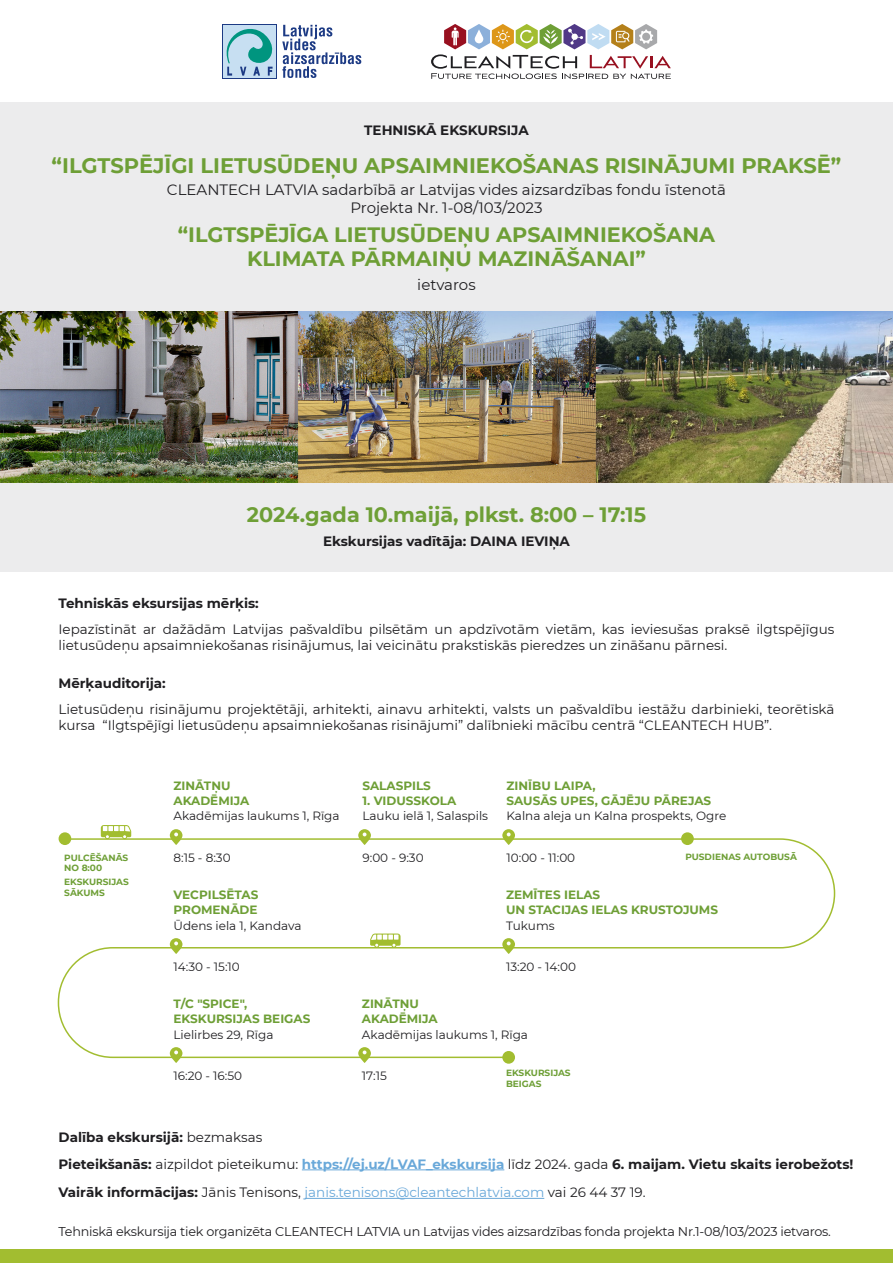
<style>
.page{position:relative;width:893px;height:1263px;background:#fff}
.page>*{position:absolute;margin:0;border:0;box-sizing:border-box;transform-origin:0 0}
.t1{font:700 21px "Montserrat";color:#6e9f36}
.t2{font:700 20.7px/24.9px "Montserrat";color:#6e9f36;text-align:center}
.t3{font:15px/18px "Montserrat";color:#1f1e21;text-align:center}
.t4{font:13.5px/16.2px "Montserrat";color:#1f1e21}
.t5{font:700 13.5px/27px "Montserrat";color:#1f1e21}
.t6{font:13.5px "Montserrat";color:#69a8d9}
.t7{font:12.75px "Montserrat";letter-spacing:-.02em;color:#1f1e21}
.t8{font:12px "Montserrat";color:#1f1e21}
.t9{font:700 12px/14.4px "Montserrat";color:#6e9f36}
.t10{font:700 9px/10.8px "Montserrat";color:#6e9f36}
.s1{font-weight:400}
.s2{color:#69a8d9}
.s3{font-weight:700;color:#1f1e21}
.s4{color:#1f1e21}
</style>
<div class="page">
<div style="left:0;top:102px;width:893px;height:470px;background:#ececed"></div>
<div style="left:0;top:1249px;width:893px;height:14px;background:#a2bd30"></div>
<hr style="left:302px;top:1169px;width:202px;height:1px;background:#69a8d9">
<hr style="left:305px;top:1198px;width:239px;height:1px;background:#69a8d9">
<svg style="left:431px;top:24px;width:240px;height:55px"></svg>
<div style="left:222px;top:24px;width:55px;height:55px;background:#1c3a84"></div>
<div style="left:223px;top:25px;width:53px;height:53px;background:#c7dff2"></div>
<svg style="left:282px;top:25px;width:79px;height:53px"></svg>
<svg style="left:226px;top:29px;width:47px;height:47px"></svg>
<img style="left:0;top:311px;width:893px;height:172px">
<svg style="left:681px;top:832px;width:13px;height:13px"></svg>
<div style="left:59px;top:832px;width:12px;height:13px;background:#a2bd30;border-radius:50%"></div>
<svg style="left:101px;top:825px;width:30px;height:12px"></svg>
<svg style="left:358px;top:829px;width:13px;height:8px"></svg>
<svg style="left:502px;top:829px;width:13px;height:8px"></svg>
<svg style="left:170px;top:829px;width:12px;height:8px"></svg>
<svg style="left:361px;top:1059px;width:7px;height:4px"></svg>
<svg style="left:172px;top:1059px;width:8px;height:4px"></svg>
<svg style="left:502px;top:1051px;width:13px;height:13px"></svg>
<svg style="left:57px;top:837px;width:779px;height:222px"></svg>
<p class="t5" style="left:364px;top:116px;width:166px">TEHNISKĀ EKSKURSIJA</p>
<h1 class="t1" style="left:52px;top:150px;width:791px">“ILGTSPĒJĪGI LIETUSŪDEŅU APSAIMNIEKOŠANAS RISINĀJUMI PRAKSĒ”</h1>
<p class="t3" style="left:167px;top:180px;width:561px">CLEANTECH LATVIA sadarbībā ar Latvijas vides aizsardzības fondu īstenotā<br>Projekta Nr. 1-08/103/2023</p>
<h2 class="t2" style="left:178px;top:221px;width:539px">“ILGTSPĒJĪGA LIETUSŪDEŅU APSAIMNIEKOŠANA<br>KLIMATA PĀRMAIŅU MAZINĀŠANAI”</h2>
<p class="t3" style="left:417px;top:275px;width:60px">ietvaros</p>
<h2 class="t2" style="left:247px;top:501px;width:401px">2024.gada 10.maijā, plkst. 8:00 – 17:15</h2>
<p class="t5" style="left:323px;top:527px;width:248px">Ekskursijas vadītāja: DAINA IEVIŅA</p>
<p class="t5" style="left:58px;top:588px;width:202px">Tehniskās eksursijas mērķis:</p>
<p class="t4" style="left:58px;top:620px;width:778px">Iepazīstināt ar dažādām Latvijas pašvaldību pilsētām un apdzīvotām vietām, kas ieviesušas praksē ilgtspējīgus lietusūdeņu apsaimniekošanas risinājumus, lai veicinātu prakstiskās pieredzes un zināšanu pārnesi.</p>
<p class="t5" style="left:58px;top:669px;width:109px">Mērķauditorija:</p>
<p class="t4" style="left:58px;top:701px;width:778px">Lietusūdeņu risinājumu projektētāji, arhitekti, ainavu arhitekti, valsts un pašvaldību iestāžu darbinieki, teorētiskā kursa “Ilgtspējīgi lietusūdeņu apsaimniekošanas risinājumi” dalībnieki mācību centrā “CLEANTECH HUB”.</p>
<p class="t10" style="left:64px;top:851px;width:66px">PULCĒŠANĀS<br>NO 8:00</p>
<p class="t10" style="left:64px;top:876px;width:66px">EKSKURSIJAS<br>SĀKUMS</p>
<p class="t9" style="left:174px;top:778px;width:77px">ZINĀTŅU<br>AKADĒMIJA</p>
<p class="t8" style="left:174px;top:807px;width:168px">Akadēmijas laukums 1, Rīga</p>
<p class="t8" style="left:174px;top:849px;width:59px">8:15 - 8:30</p>
<p class="t9" style="left:362px;top:778px;width:70px">SALASPILS</p>
<p class="t9" style="left:362px;top:793px;width:95px">1. VIDUSSKOLA</p>
<p class="t8" style="left:362px;top:807px;width:127px">Lauku ielā 1, Salaspils</p>
<p class="t8" style="left:362px;top:849px;width:63px">9:00 - 9:30</p>
<p class="t9" style="left:507px;top:778px;width:206px">ZINĪBU LAIPA,<br>SAUSĀS UPES, GĀJĒJU PĀREJAS</p>
<p class="t8" style="left:507px;top:807px;width:221px">Kalna aleja un Kalna prospekts, Ogre</p>
<p class="t8" style="left:507px;top:849px;width:70px">10:00 - 11:00</p>
<p class="t10" style="left:685px;top:851px;width:113px">PUSDIENAS AUTOBUSĀ</p>
<p class="t9" style="left:174px;top:887px;width:86px">VECPILSĒTAS<br>PROMENĀDE</p>
<p class="t8" style="left:174px;top:918px;width:130px">Ūdens iela 1, Kandava</p>
<p class="t8" style="left:174px;top:958px;width:68px">14:30 - 15:10</p>
<p class="t9" style="left:174px;top:996px;width:138px">T/C "SPICE",<br>EKSKURSIJAS BEIGAS</p>
<p class="t8" style="left:174px;top:1027px;width:102px">Lielirbes 29, Rīga</p>
<p class="t8" style="left:174px;top:1067px;width:70px">16:20 - 16:50</p>
<p class="t10" style="left:506px;top:1067px;width:66px">EKSKURSIJAS<br>BEIGAS</p>
<p class="t9" style="left:506px;top:887px;width:213px">ZEMĪTES IELAS<br>UN STACIJAS IELAS KRUSTOJUMS</p>
<p class="t8" style="left:506px;top:918px;width:50px">Tukums</p>
<p class="t8" style="left:506px;top:958px;width:71px">13:20 - 14:00</p>
<p class="t9" style="left:362px;top:996px;width:77px">ZINĀTŅU<br>AKADĒMIJA</p>
<p class="t8" style="left:362px;top:1027px;width:168px">Akadēmijas laukums 1, Rīga</p>
<p class="t8" style="left:362px;top:1067px;width:26px">17:15</p>
<p class="t5" style="left:59px;top:1123px;width:796px">Dalība ekskursijā: <span class="s1">bezmaksas<br></span>Pieteikšanās: <span class="s1">aizpildot pieteikumu:</span> <span class="s2">https://ej.uz/LVAF_ekskursija</span> <span class="s1">līdz 2024. gada</span> 6. maijam. Vietu skaits ierobežots!</p>
<p class="t6" style="left:59px;top:1183px;width:588px"><span class="s3">Vairāk informācijas:</span> <span class="s4">Jānis Tenisons,</span> janis.tenisons@cleantechlatvia.com <span class="s4">vai 26 44 37 19.</span></p>
<p class="t7" style="left:59px;top:1222px;width:774px">Tehniskā ekskursija tiek organizēta CLEANTECH LATVIA un Latvijas vides aizsardzības fonda projekta Nr.1-08/103/2023 ietvaros.</p>
</div>
